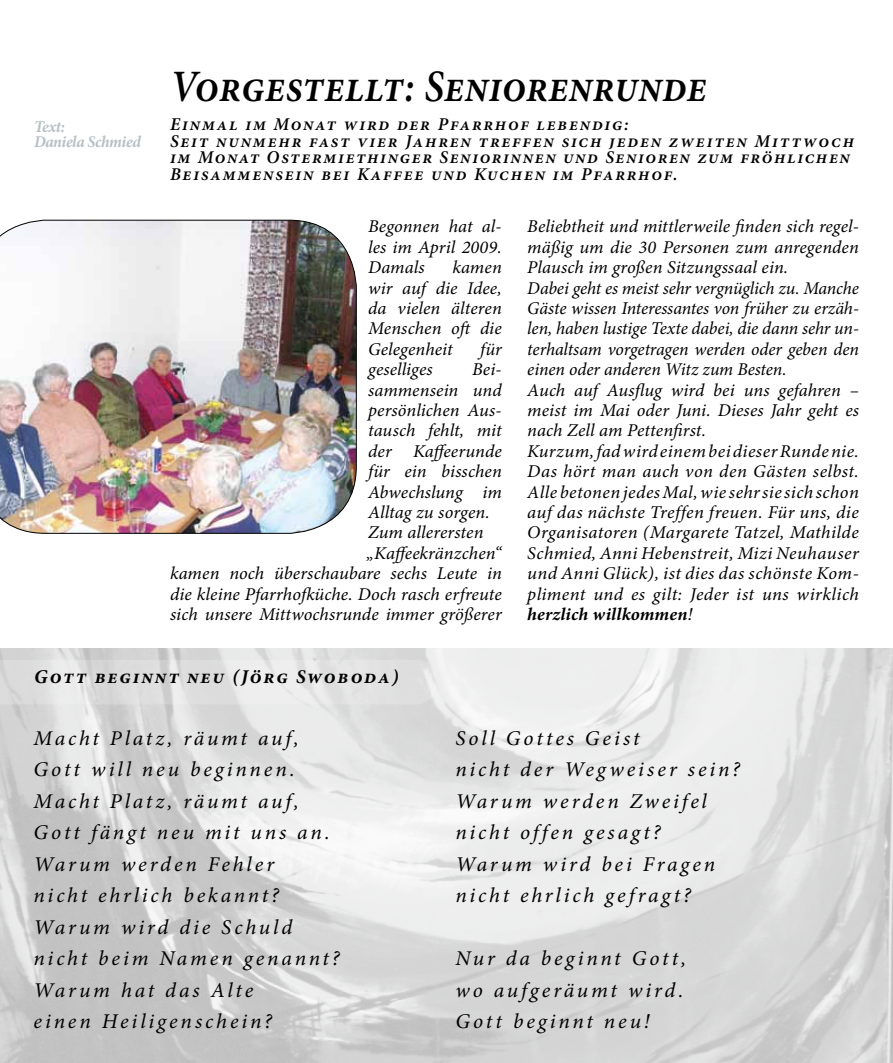
<style>
.page{position:relative;width:893px;height:1063px;background:#fff}
.page>*{position:absolute;margin:0;border:0;box-sizing:border-box;transform-origin:0 0}
.t1{font:italic 600 45px "Minion Pro";letter-spacing:.01em;color:#000;scale:.9 1}
.t2{font:italic 21px/31.5px "Minion Pro";letter-spacing:.13em;color:#000}
.t3{font:italic 700 19.5px "Minion Pro";letter-spacing:.1em;color:#000}
.t4{font:italic 18px/20.4px "Minion Pro";letter-spacing:.005em;color:#000;text-align:justify}
.t5{font:italic 600 18px/16.5px "Minion Pro";letter-spacing:.095em;color:#000}
.t6{font:italic 700 16.5px/15px "Minion Pro";letter-spacing:-.025em;color:#b6bfc4}
.s1{font-weight:700}
</style>
<div class="page">
<img style="left:0;top:220px;width:357px;height:314px">
<img style="left:0;top:648px;width:893px;height:415px">
<svg style="left:0;top:660px;width:437px;height:44px;background:#e1e1e2"></svg>
<p class="t6" style="left:34px;top:119px;width:109px">Text:<br>Daniela Schmied</p>
<h1 class="t1" style="left:170px;top:55px;width:598px">Vorgestellt: Seniorenrunde</h1>
<p class="t5" style="left:170px;top:116px;width:686px">Einmal im Monat wird der Pfarrhof lebendig:<br>Seit nunmehr fast vier Jahren treffen sich jeden zweiten Mittwoch im Monat Ostermiethinger Seniorinnen und Senioren zum fröhlichen Beisammensein bei Kaffee und Kuchen im Pfarrhof.</p>
<p class="t4" style="left:368px;top:216px;width:135px">Begonnen hat al&shy;les im April 2009.<br>Damals</p>
<p class="t4" style="left:368px;top:257px;width:135px;text-indent:84px">kamen wir auf die Idee, da vielen älteren Menschen oft die Gelegenheit</p>
<p class="t4" style="left:480px;top:339px;width:23px">für</p>
<p class="t4" style="left:368px;top:359px;width:66px">geselliges</p>
<p class="t4" style="left:472px;top:359px;width:31px">Bei-</p>
<p class="t4" style="left:368px;top:380px;width:135px">sammensein und</p>
<p class="t4" style="left:368px;top:400px;width:135px">persönlichen Aus-</p>
<p class="t4" style="left:368px;top:420px;width:135px">tausch fehlt, mit</p>
<p class="t4" style="left:368px;top:441px;width:135px">der Kaffeerunde</p>
<p class="t4" style="left:368px;top:461px;width:135px">für ein bisschen</p>
<p class="t4" style="left:368px;top:482px;width:135px">Abwechslung im</p>
<p class="t4" style="left:368px;top:502px;width:123px">Alltag zu sorgen.</p>
<p class="t4" style="left:368px;top:522px;width:117px">Zum allerersten</p>
<p class="t4" style="left:367px;top:543px;width:137px">„Kaffeekränzchen“</p>
<p class="t4" style="left:170px;top:563px;width:333px">kamen noch überschaubare sechs Leute in</p>
<p class="t4" style="left:170px;top:584px;width:333px">die kleine Pfarrhofküche. Doch rasch erfreute</p>
<p class="t4" style="left:170px;top:604px;width:333px">sich unsere Mittwochsrunde immer größerer</p>
<p class="t4" style="left:527px;top:216px;width:333px;text-align:left">Beliebtheit und mittlerweile finden sich regel&shy;mäßig um die 30 Personen zum anregenden Plausch im großen Sitzungssaal ein.<br>Dabei geht es meist sehr vergnüglich zu. Manche Gäste wissen Interessantes von früher zu erzäh&shy;len, haben lustige Texte dabei, die dann sehr un&shy;terhaltsam vorgetragen werden oder geben den einen oder anderen Witz zum Besten.<br>Auch auf Ausflug wird bei uns gefahren – meist im Mai oder Juni. Dieses Jahr geht es nach Zell am Pettenfirst.<br>Kurzum, fad wird einem bei dieser Runde nie.<br>Das hört man auch von den Gästen selbst.<br>Alle betonen jedes Mal, wie sehr sie sich schon auf das nächste Treffen freuen. Für uns, die Organisatoren (Margarete Tatzel, Mathilde Schmied, Anni Hebenstreit, Mizi Neuhauser und Anni Glück), ist dies das schönste Kom&shy;pliment und es gilt: Jeder ist uns wirklich <span class="s1">herzlich willkommen</span>!</p>
<p class="t3" style="left:34px;top:662px;width:366px">Gott beginnt neu (Jörg Swoboda)</p>
<p class="t2" style="left:34px;top:722px;width:308px">Macht Platz, räumt auf,<br>Gott will neu beginnen.<br>Macht Platz, räumt auf,<br>Gott fängt neu mit uns an.<br>Warum werden Fehler<br>nicht ehrlich bekannt?<br>Warum wird die Schuld nicht beim Namen genannt?<br>Warum hat das Alte<br>einen Heiligenschein?</p>
<p class="t2" style="left:455px;top:722px;width:286px">Soll Gottes Geist<br>nicht der Wegweiser sein?<br>Warum werden Zweifel nicht offen gesagt?<br>Warum wird bei Fragen nicht ehrlich gefragt?</p>
<p class="t2" style="left:455px;top:943px;width:232px">Nur da beginnt Gott, wo aufgeräumt wird.<br>Gott beginnt neu!</p>
</div>
